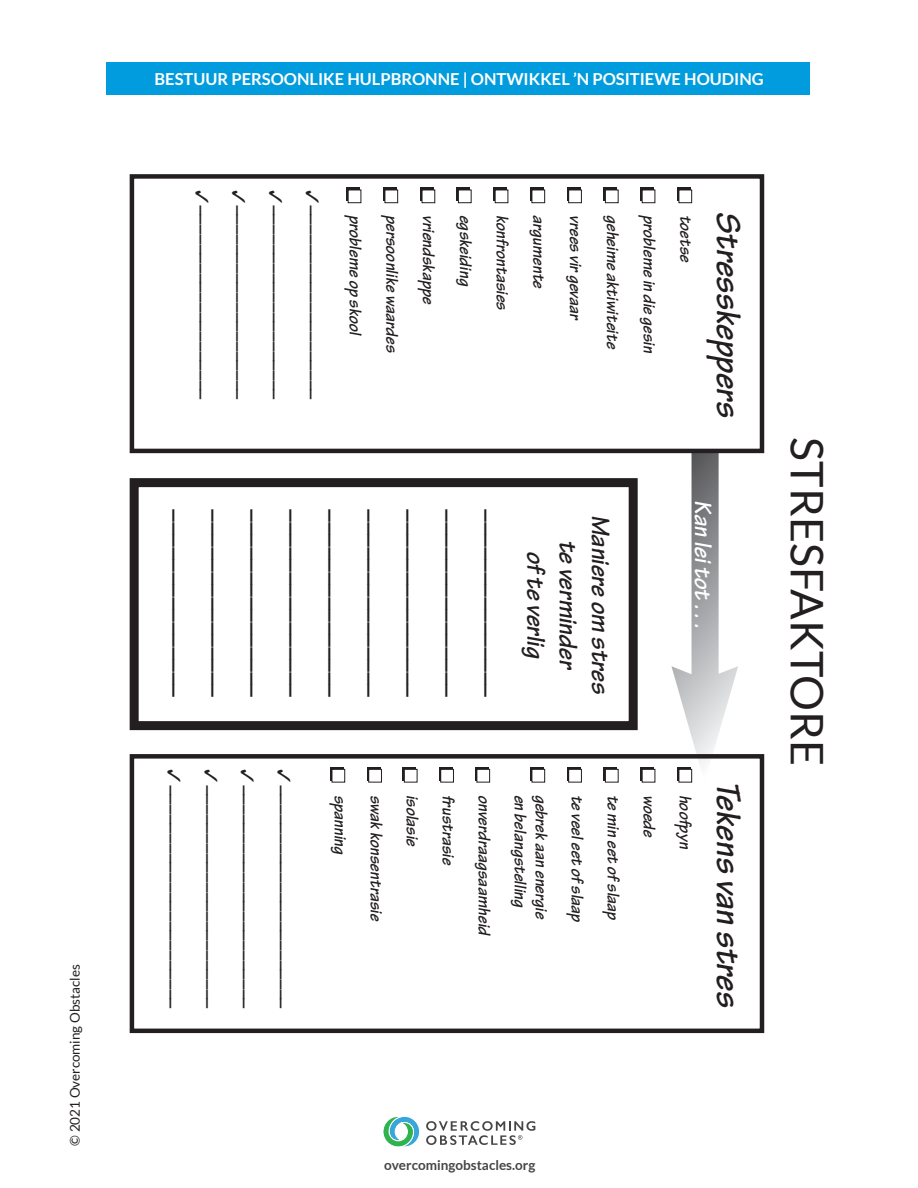
<style>
.page{position:relative;width:918px;height:1188px;background:#fff}
.page>*{position:absolute;margin:0;border:0;box-sizing:border-box;transform-origin:0 0}
.LT{font:45px "Lato";color:#231f20}
.t1{font:italic 700 36px "Tekton Pro";color:#231f20}
.t2{font:italic 700 27px/32.4px "Tekton Pro";color:#231f20;text-align:center}
.t3{font:italic 700 25.5px "Tekton Pro";color:#fff}
.t4{font:italic 700 21px "Tekton Pro";color:#231f20}
.t5{font:italic 700 18px "Tekton Pro";color:#231f20}
.t6{font:700 16.5px "Lato";color:#fff}
.t7{font:13.5px "Lato";color:#231f20}
.t8{font:700 13.5px "Lato";color:#454545}
</style>
<div class="page">
<div style="left:106px;top:62px;width:704px;height:33px;background:#009cde"></div>
<div style="left:677px;top:188px;width:14px;height:13px;background:#231f20"></div>
<div style="left:679px;top:190px;width:13px;height:13px;background:#fff"></div>
<div style="left:679px;top:190px;width:13px;height:13px;border:1px solid #231f20"></div>
<div style="left:640px;top:188px;width:14px;height:13px;background:#231f20"></div>
<div style="left:642px;top:190px;width:13px;height:13px;background:#fff"></div>
<div style="left:642px;top:190px;width:13px;height:13px;border:1px solid #231f20"></div>
<div style="left:604px;top:188px;width:13px;height:13px;background:#231f20"></div>
<div style="left:605px;top:190px;width:13px;height:13px;background:#fff"></div>
<div style="left:605px;top:190px;width:14px;height:13px;border:1px solid #231f20"></div>
<div style="left:567px;top:188px;width:13px;height:13px;background:#231f20"></div>
<div style="left:569px;top:190px;width:12px;height:13px;background:#fff"></div>
<div style="left:568px;top:190px;width:14px;height:13px;border:1px solid #231f20"></div>
<div style="left:530px;top:188px;width:14px;height:13px;background:#231f20"></div>
<div style="left:532px;top:190px;width:13px;height:13px;background:#fff"></div>
<div style="left:532px;top:190px;width:13px;height:13px;border:1px solid #231f20"></div>
<div style="left:493px;top:188px;width:14px;height:13px;background:#231f20"></div>
<div style="left:495px;top:190px;width:13px;height:13px;background:#fff"></div>
<div style="left:495px;top:190px;width:13px;height:13px;border:1px solid #231f20"></div>
<div style="left:457px;top:188px;width:13px;height:13px;background:#231f20"></div>
<div style="left:458px;top:190px;width:13px;height:13px;background:#fff"></div>
<div style="left:458px;top:190px;width:14px;height:13px;border:1px solid #231f20"></div>
<div style="left:420px;top:188px;width:14px;height:13px;background:#231f20"></div>
<div style="left:422px;top:190px;width:13px;height:13px;background:#fff"></div>
<div style="left:422px;top:190px;width:13px;height:13px;border:1px solid #231f20"></div>
<div style="left:383px;top:188px;width:14px;height:13px;background:#231f20"></div>
<div style="left:385px;top:190px;width:13px;height:13px;background:#fff"></div>
<div style="left:385px;top:190px;width:13px;height:13px;border:1px solid #231f20"></div>
<div style="left:346px;top:188px;width:14px;height:13px;background:#231f20"></div>
<div style="left:348px;top:190px;width:13px;height:13px;background:#fff"></div>
<div style="left:348px;top:190px;width:13px;height:13px;border:1px solid #231f20"></div>
<div style="left:640px;top:767px;width:14px;height:14px;background:#231f20"></div>
<div style="left:642px;top:769px;width:13px;height:13px;background:#fff"></div>
<div style="left:642px;top:769px;width:13px;height:14px;border:1px solid #231f20"></div>
<div style="left:604px;top:767px;width:13px;height:14px;background:#231f20"></div>
<div style="left:605px;top:769px;width:13px;height:13px;background:#fff"></div>
<div style="left:605px;top:769px;width:14px;height:14px;border:1px solid #231f20"></div>
<div style="left:567px;top:767px;width:13px;height:14px;background:#231f20"></div>
<div style="left:569px;top:769px;width:12px;height:13px;background:#fff"></div>
<div style="left:568px;top:769px;width:14px;height:14px;border:1px solid #231f20"></div>
<div style="left:530px;top:767px;width:14px;height:14px;background:#231f20"></div>
<div style="left:532px;top:769px;width:13px;height:13px;background:#fff"></div>
<div style="left:532px;top:769px;width:13px;height:14px;border:1px solid #231f20"></div>
<div style="left:475px;top:767px;width:14px;height:14px;background:#231f20"></div>
<div style="left:477px;top:769px;width:13px;height:13px;background:#fff"></div>
<div style="left:477px;top:769px;width:13px;height:14px;border:1px solid #231f20"></div>
<div style="left:439px;top:767px;width:13px;height:14px;background:#231f20"></div>
<div style="left:441px;top:769px;width:12px;height:13px;background:#fff"></div>
<div style="left:440px;top:769px;width:14px;height:14px;border:1px solid #231f20"></div>
<div style="left:402px;top:767px;width:14px;height:14px;background:#231f20"></div>
<div style="left:404px;top:769px;width:13px;height:13px;background:#fff"></div>
<div style="left:404px;top:769px;width:13px;height:14px;border:1px solid #231f20"></div>
<div style="left:367px;top:767px;width:13px;height:14px;background:#231f20"></div>
<div style="left:369px;top:769px;width:12px;height:13px;background:#fff"></div>
<div style="left:368px;top:769px;width:14px;height:14px;border:1px solid #231f20"></div>
<div style="left:330px;top:767px;width:14px;height:14px;background:#231f20"></div>
<div style="left:332px;top:769px;width:13px;height:13px;background:#fff"></div>
<div style="left:332px;top:769px;width:13px;height:14px;border:1px solid #231f20"></div>
<svg style="left:671px;top:453px;width:67px;height:330px"></svg>
<div style="left:130px;top:174px;width:634px;height:279px;border:4px solid #231f20"></div>
<div style="left:130px;top:754px;width:634px;height:279px;border:4px solid #231f20"></div>
<div style="left:130px;top:478px;width:508px;height:252px;border:9px solid #231f20"></div>
<svg style="left:383px;top:1116px;width:37px;height:31px"></svg>
<svg style="left:426px;top:1121px;width:109px;height:24px"></svg>
<p class="t7" style="left:67px;top:1146px;width:183px;rotate:-90deg">© 2021 Overcoming Obstacles</p>
<p class="t6" style="left:155px;top:70px;width:611px">BESTUUR PERSOONLIKE HULPBRONNE | ONTWIKKEL ’N POSITIEWE HOUDING</p>
<p class="t4" style="left:222px;top:206px;width:196px;rotate:90deg">____________________</p>
<p class="t4" style="left:258px;top:206px;width:196px;rotate:90deg">____________________</p>
<p class="t4" style="left:295px;top:206px;width:196px;rotate:90deg">____________________</p>
<p class="t4" style="left:332px;top:206px;width:196px;rotate:90deg">____________________</p>
<p class="t5" style="left:366px;top:215px;width:123px;rotate:90deg">probleme op skool</p>
<p class="t5" style="left:403px;top:215px;width:139px;rotate:90deg">persoonlike waardes</p>
<p class="t5" style="left:440px;top:215px;width:91px;rotate:90deg">vriendskappe</p>
<p class="t5" style="left:476px;top:215px;width:73px;rotate:90deg">egskeiding</p>
<p class="t5" style="left:513px;top:215px;width:97px;rotate:90deg">konfrontasies</p>
<p class="t5" style="left:550px;top:215px;width:75px;rotate:90deg">argumente</p>
<p class="t5" style="left:587px;top:215px;width:108px;rotate:90deg">vrees vir gevaar</p>
<p class="t5" style="left:623px;top:215px;width:136px;rotate:90deg">geheime aktiwiteite</p>
<p class="t5" style="left:660px;top:215px;width:140px;rotate:90deg">probleme in die gesin</p>
<p class="t5" style="left:697px;top:215px;width:50px;rotate:90deg">toetse</p>
<p class="t1" style="left:750px;top:211px;width:208px;rotate:90deg">Stresskeppers</p>
<p class="t2" style="left:201px;top:510px;width:190px;rotate:90deg">_______________</p>
<p class="t2" style="left:240px;top:510px;width:190px;rotate:90deg">_______________</p>
<p class="t2" style="left:279px;top:510px;width:190px;rotate:90deg">_______________</p>
<p class="t2" style="left:318px;top:510px;width:190px;rotate:90deg">_______________</p>
<p class="t2" style="left:357px;top:510px;width:190px;rotate:90deg">_______________</p>
<p class="t2" style="left:396px;top:510px;width:190px;rotate:90deg">_______________</p>
<p class="t2" style="left:435px;top:510px;width:190px;rotate:90deg">_______________</p>
<p class="t2" style="left:474px;top:510px;width:190px;rotate:90deg">_______________</p>
<p class="t2" style="left:513px;top:510px;width:190px;rotate:90deg">_______________</p>
<p class="t3" style="left:718px;top:500px;width:130px;rotate:90deg">Kan lei tot . . .</p>
<p class="t2" style="left:617px;top:515px;width:181px;rotate:90deg">Maniere om stres te verminder<br>of te verlig</p>
<p class="t4" style="left:192px;top:786px;width:226px;rotate:90deg">_______________________</p>
<p class="t4" style="left:228px;top:786px;width:226px;rotate:90deg">_______________________</p>
<p class="t4" style="left:265px;top:786px;width:226px;rotate:90deg">_______________________</p>
<p class="t4" style="left:302px;top:786px;width:226px;rotate:90deg">_______________________</p>
<p class="t5" style="left:351px;top:795px;width:62px;rotate:90deg">spanning</p>
<p class="t5" style="left:387px;top:795px;width:128px;rotate:90deg">swak konsentrasie</p>
<p class="t5" style="left:423px;top:795px;width:54px;rotate:90deg">isolasie</p>
<p class="t5" style="left:459px;top:795px;width:72px;rotate:90deg">frustrasie</p>
<p class="t5" style="left:495px;top:795px;width:143px;rotate:90deg">onverdraagsaamheid</p>
<p class="t5" style="left:531px;top:795px;width:114px;rotate:90deg">en belangstelling</p>
<p class="t5" style="left:552px;top:795px;width:126px;rotate:90deg">gebrek aan energie</p>
<p class="t5" style="left:588px;top:795px;width:129px;rotate:90deg">te veel eet of slaap</p>
<p class="t5" style="left:624px;top:795px;width:128px;rotate:90deg">te min eet of slaap</p>
<p class="t5" style="left:660px;top:795px;width:44px;rotate:90deg">woede</p>
<p class="t5" style="left:696px;top:795px;width:56px;rotate:90deg">hoofpyn</p>
<p class="t1" style="left:750px;top:781px;width:228px;rotate:90deg">Tekens van stres</p>
<p class="LT" style="left:832px;top:437px;width:330px;rotate:90deg">STRESFAKTORE</p>
<p class="t8" style="left:384px;top:1158px;width:153px">overcomingobstacles.org</p>
</div>
